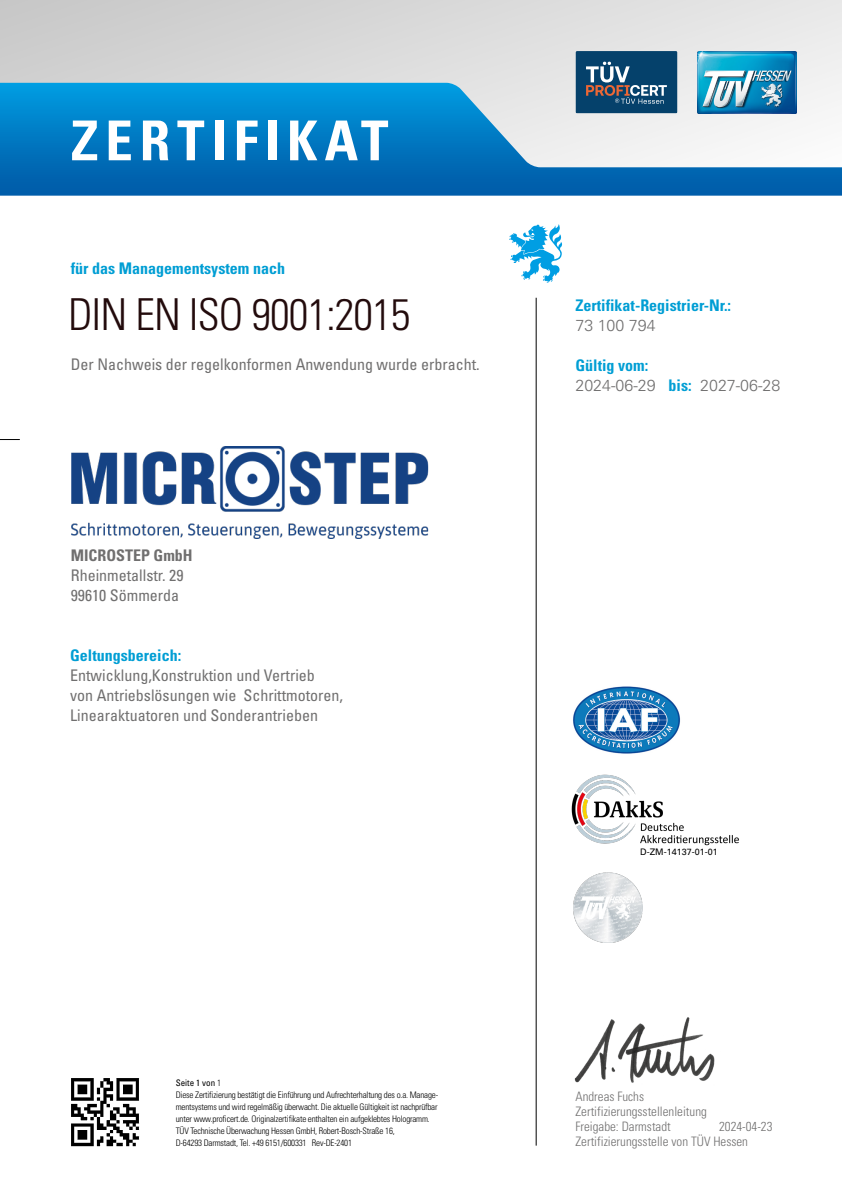
<style>
.page{position:relative;width:842px;height:1191px;background:#fff}
.page>*{position:absolute;margin:0;border:0;box-sizing:border-box;transform-origin:0 0}
.t1{font:700 condensed 55px "Univers";letter-spacing:.125em;color:#fff}
.t2{font:300 condensed 44px "Univers";letter-spacing:-.02em;color:#230b0c}
.t3{font:condensed 16px/20px "Univers";color:#706f6f}
.t4{font:700 condensed 16px "Univers";color:#009ed4}
.t5{font:300 16px "Univers";color:#706f6f}
.t6{font:700 condensed 16px "Univers";color:#706f6f}
.t7{font:300 condensed 13px/15.1px "Univers";color:#706f6f}
.t8{font:300 condensed 9px/12px "Univers";letter-spacing:-.02em;color:#000}
.t9{font:9px "Univers";color:#000}
.s1{font-weight:400}
</style>
<div class="page">
<div style="left:0;top:0;width:842px;height:170px;background:linear-gradient(to right,#cacbcb,#ececec)"></div>
<hr style="left:536px;top:298px;width:1px;height:847px;background:#000">
<svg style="left:0;top:83px;width:842px;height:113px"></svg>
<svg style="left:509px;top:224px;width:53px;height:59px"></svg>
<img style="left:697px;top:51px;width:100px;height:62px">
<svg style="left:575px;top:51px;width:102px;height:62px;background:#265577"></svg>
<svg style="left:0;top:439px;width:20px;height:1px"></svg>
<img style="left:572px;top:774px;width:167px;height:71px">
<img style="left:573px;top:686px;width:107px;height:68px">
<img style="left:573px;top:872px;width:70px;height:70px">
<img style="left:71px;top:1078px;width:69px;height:69px">
<img style="left:574px;top:1017px;width:141px;height:66px">
<img style="left:71px;top:446px;width:358px;height:92px">
<h1 class="t1" style="left:71px;top:107px;width:319px">ZERTIFIKAT</h1>
<h3 class="t4" style="left:71px;top:258px;width:216px">für das Managementsystem nach</h3>
<h2 class="t2" style="left:68px;top:288px;width:344px">DIN EN ISO 9001:2015</h2>
<h3 class="t3" style="left:71px;top:354px;width:410px">Der Nachweis der regelkonformen Anwendung wurde erbracht.</h3>
<h3 class="t6" style="left:71px;top:546px;width:123px">MICROSTEP GmbH</h3>
<h3 class="t3" style="left:71px;top:565px;width:114px">Rheinmetallstr. 29<br>99610 Sömmerda</h3>
<h3 class="t4" style="left:70px;top:645px;width:113px">Geltungsbereich:</h3>
<h3 class="t3" style="left:70px;top:665px;width:274px">Entwicklung,Konstruktion und Vertrieb<br>von Antriebslösungen wie Schrittmotoren,<br>Linearaktuatoren und Sonderantrieben</h3>
<p class="t8" style="left:176px;top:1077px;width:264px"><span class="s1">Seite 1 von</span> 1<br>Diese Zertifizierung bestätigt die Einführung und Aufrechterhaltung des o.a. Manage&shy;mentsystems und wird regelmäßig überwacht. Die aktuelle Gültigkeit ist nachprüfbar unter www.proficert.de. Originalzertifikate enthalten ein aufgeklebtes Hologramm.<br>TÜV Technische Überwachung Hessen GmbH, Robert-Bosch-Straße 16,<br>D-64293 Darmstadt, Tel. +49 6151/600331 Rev-DE-2401</p>
<h3 class="t4" style="left:575px;top:295px;width:157px">Zertifikat-Registrier-Nr.:</h3>
<h3 class="t5" style="left:575px;top:315px;width:82px">73 100 794</h3>
<h3 class="t4" style="left:575px;top:355px;width:74px">Gültig vom:</h3>
<h3 class="t4" style="left:669px;top:375px;width:25px">bis:</h3>
<h3 class="t5" style="left:575px;top:375px;width:82px">2024-06-29</h3>
<h3 class="t5" style="left:700px;top:375px;width:82px">2027-06-28</h3>
<p class="t9" style="left:640px;top:846px;width:79px">D-ZM-14137-01-01</p>
<h3 class="t7" style="left:575px;top:1088px;width:174px">Andreas Fuchs<br>Zertifizierungsstellenleitung<br>Freigabe: Darmstadt<br>Zertifizierungsstelle von TÜV Hessen</h3>
<h3 class="t7" style="left:719px;top:1118px;width:55px">2024-04-23</h3>
</div>
